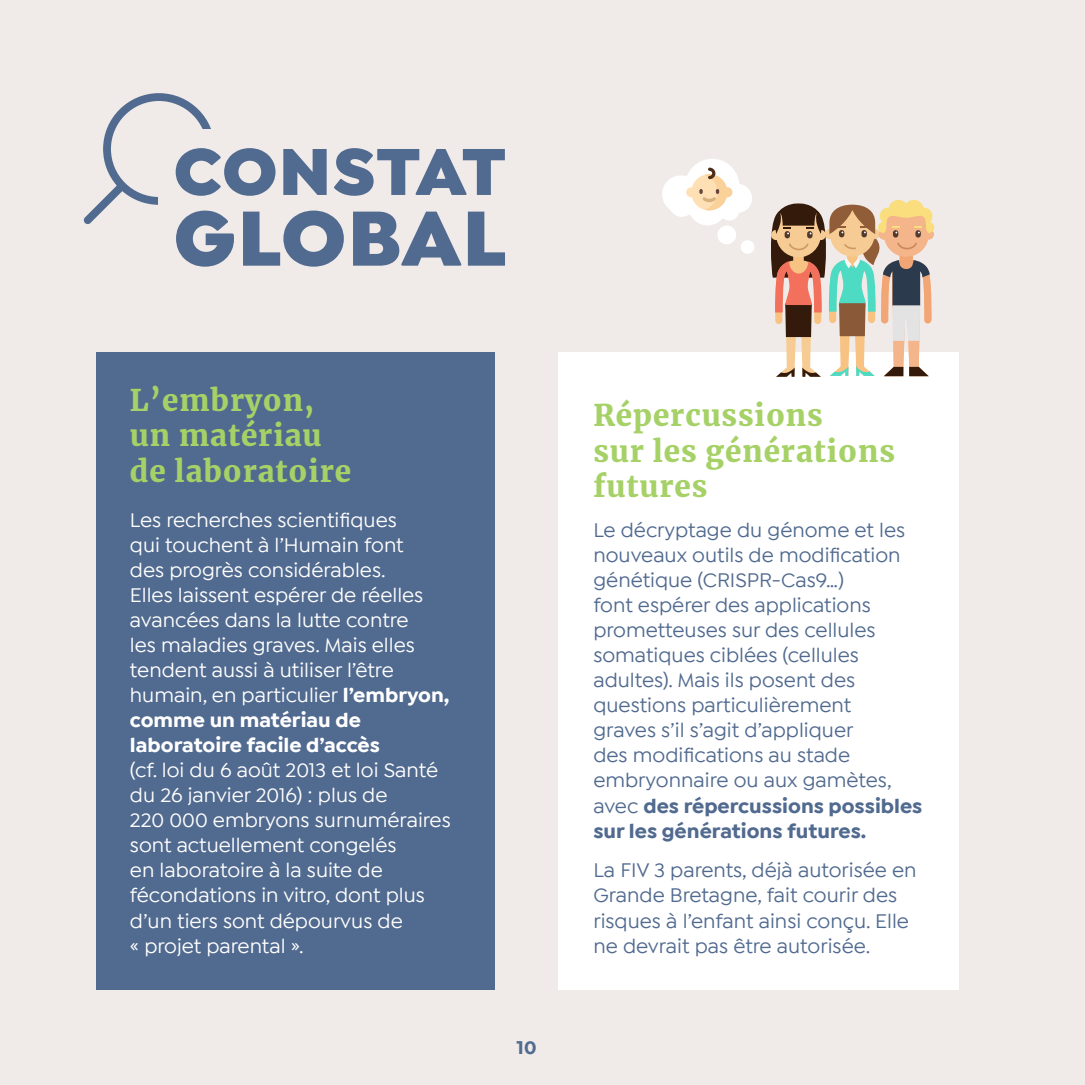
<style>
.page{position:relative;width:1085px;height:1085px;background:#fff}
.page>*{position:absolute;margin:0;border:0;box-sizing:border-box;transform-origin:0 0}
.t1{font:900 83.25px "Isidora Sans";letter-spacing:.015em;color:#516a8f}
.t2{font:900 70.65px "Isidora Sans";letter-spacing:.005em;color:#516a8f}
.t3{font:900 29.47px/35.6px "Merriweather";letter-spacing:.03em;color:#a6d167}
.t4{font:500 20.93px/25px "Isidora Sans";color:#fff}
.t5{font:500 20.93px/25px "Isidora Sans";color:#516a8f}
.t6{font:700 19.12px "Isidora Sans";color:#516a8f}
.s1{font-weight:700}
</style>
<div class="page">
<div style="left:0;top:0;width:1084px;height:1084px;background:#f0eae8"></div>
<svg style="left:83px;top:93px;width:128px;height:131px"></svg>
<div style="left:558px;top:352px;width:400px;height:637px;background:#fff"></div>
<div style="left:96px;top:352px;width:398px;height:637px;background:#516a8f"></div>
<div style="left:159px;top:129px;width:385px;height:155px;background:#f0eae8"></div>
<div style="left:717px;top:225px;width:19px;height:19px;background:#fff;border-radius:50%"></div>
<div style="left:740px;top:240px;width:14px;height:14px;background:#fff;border-radius:50%"></div>
<svg style="left:662px;top:159px;width:90px;height:66px"></svg>
<svg style="left:771px;top:200px;width:163px;height:177px"></svg>
<p class="t2" style="left:173px;top:126px;width:333px">CONSTAT</p>
<p class="t1" style="left:173px;top:184px;width:334px">GLOBAL</p>
<p class="t3" style="left:130px;top:381px;width:223px">L’embryon, un matériau de laboratoire</p>
<p class="t4" style="left:130px;top:507px;width:322px">Les recherches scientifiques<br>qui touchent à l’Humain font<br>des progrès considérables.<br>Elles laissent espérer de réelles avancées dans la lutte contre<br>les maladies graves. Mais elles tendent aussi à utiliser l’être humain, en particulier <span class="s1">l’embryon, comme un matériau de laboratoire facile d’accès<br></span>(cf. loi du 6 août 2013 et loi Santé du 26 janvier 2016) : plus de<br>220 000 embryons surnuméraires sont actuellement congelés<br>en laboratoire à la suite de fécondations in vitro, dont plus d’un tiers sont dépourvus de<br>« projet parental ».</p>
<p class="t6" style="left:516px;top:1035px;width:21px">10</p>
<p class="t3" style="left:593px;top:396px;width:303px">Répercussions<br>sur les générations futures</p>
<p class="t5" style="left:593px;top:517px;width:330px">Le décryptage du génome et les nouveaux outils de modification génétique (CRISPR-Cas9…)<br>font espérer des applications prometteuses sur des cellules somatiques ciblées (cellules adultes). Mais ils posent des questions particulièrement<br>graves s’il s’agit d’appliquer<br>des modifications au stade embryonnaire ou aux gamètes, avec <span class="s1">des répercussions possibles sur les générations futures.</span></p>
<p class="t5" style="left:593px;top:857px;width:325px">La FIV 3 parents, déjà autorisée en Grande Bretagne, fait courir des risques à l’enfant ainsi conçu. Elle ne devrait pas être autorisée.</p>
</div>
